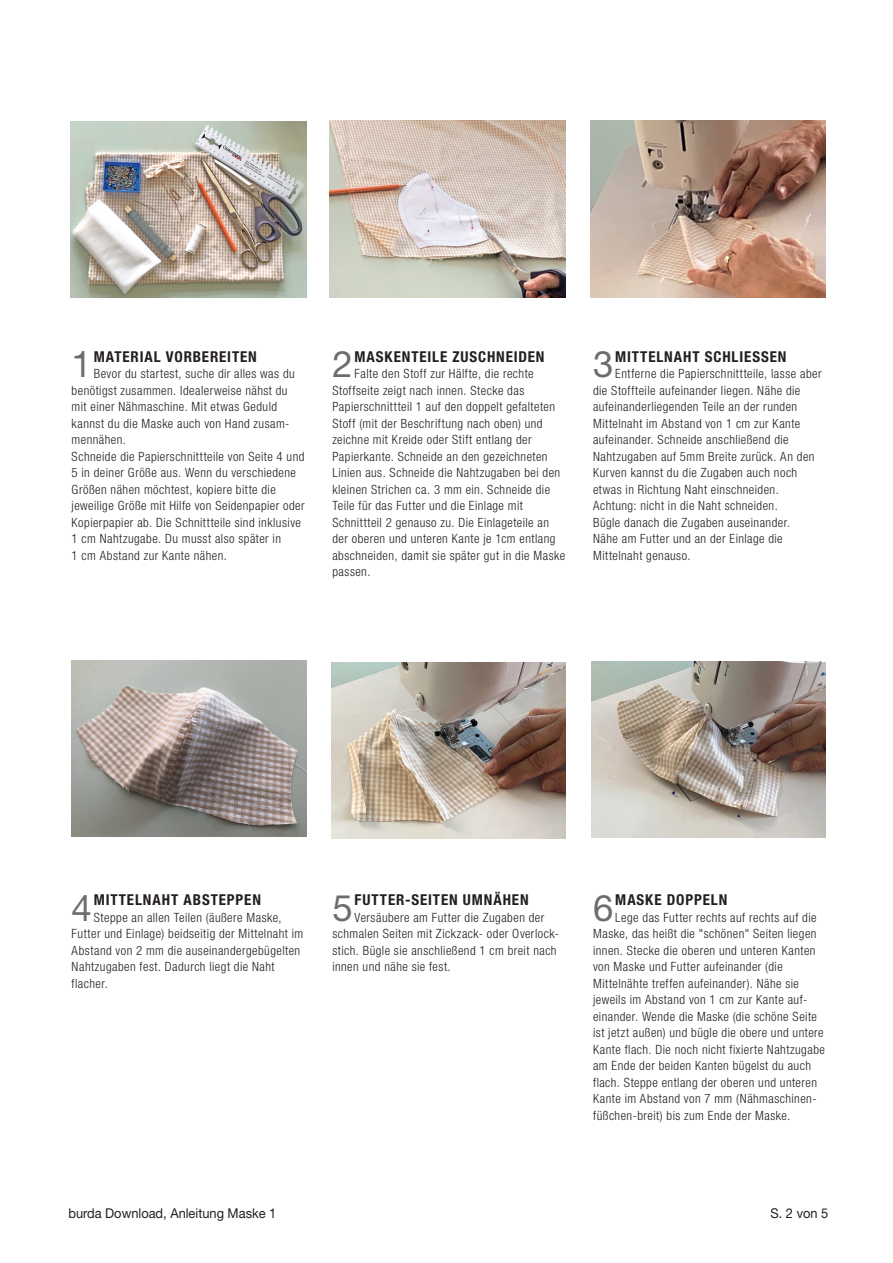
<style>
.page{position:relative;width:893px;height:1263px;background:#fff}
.page>*{position:absolute;margin:0;border:0;box-sizing:border-box;transform-origin:0 0}
.t1{font:36.6px "Helvetica Neue LT";color:#6c6d70}
.t2{font:700 condensed 15px "Helvetica Neue LT";letter-spacing:.06em;color:#231f20}
.t3{font:13.5px "Helvetica Neue LT";color:#231f20;scale:.95 1}
.t4{font:300 condensed 12.75px/16.5px "Helvetica Neue LT";letter-spacing:.035em;color:#231f20}
</style>
<div class="page">
<img style="left:72px;top:660px;width:235px;height:177px">
<img style="left:330px;top:121px;width:236px;height:177px">
<img style="left:591px;top:121px;width:234px;height:177px">
<img style="left:591px;top:662px;width:234px;height:175px">
<img style="left:332px;top:663px;width:234px;height:175px">
<img style="left:71px;top:121px;width:235px;height:177px">
<h1 class="t1" style="left:72px;top:342px;width:22px">1</h1>
<p class="t2" style="left:94px;top:347px;width:165px">MATERIAL VORBEREITEN</p>
<p class="t4" style="left:72px;top:365px;width:235px;text-indent:22px">Bevor du startest, suche dir alles was du benötigst zusammen. Idealerweise nähst du mit einer Nähmaschine. Mit etwas Geduld kannst du die Maske auch von Hand zusam&shy;mennähen.<br>Schneide die Papierschnittteile von Seite 4 und 5 in deiner Größe aus. Wenn du verschiedene Größen nähen möchtest, kopiere bitte die jeweilige Größe mit Hilfe von Seidenpapier oder Kopierpapier ab. Die Schnittteile sind inklusive 1 cm Nahtzugabe. Du musst also später in<br>1 cm Abstand zur Kante nähen.</p>
<h1 class="t1" style="left:332px;top:342px;width:22px">2</h1>
<p class="t2" style="left:354px;top:347px;width:191px">MASKENTEILE ZUSCHNEIDEN</p>
<p class="t4" style="left:332px;top:365px;width:234px;text-indent:22px">Falte den Stoff zur Hälfte, die rechte Stoffseite zeigt nach innen. Stecke das Papierschnittteil 1 auf den doppelt gefalteten Stoff (mit der Beschriftung nach oben) und zeichne mit Kreide oder Stift entlang der Papierkante. Schneide an den gezeichneten Linien aus. Schneide die Nahtzugaben bei den kleinen Strichen ca. 3 mm ein. Schneide die Teile für das Futter und die Einlage mit Schnittteil 2 genauso zu. Die Einlageteile an der oberen und unteren Kante je 1cm entlang abschneiden, damit sie später gut in die Maske passen.</p>
<h1 class="t1" style="left:593px;top:342px;width:22px">3</h1>
<p class="t2" style="left:615px;top:347px;width:173px">MITTELNAHT SCHLIESSEN</p>
<p class="t4" style="left:593px;top:365px;width:230px;text-indent:22px">Entferne die Papierschnittteile, lasse aber die Stoffteile aufeinander liegen. Nähe die aufeinanderliegenden Teile an der runden Mittelnaht im Abstand von 1 cm zur Kante aufeinander. Schneide anschließend die Nahtzugaben auf 5mm Breite zurück. An den Kurven kannst du die Zugaben auch noch etwas in Richtung Naht einschneiden.<br>Achtung: nicht in die Naht schneiden.<br>Bügle danach die Zugaben auseinander.<br>Nähe am Futter und an der Einlage die Mittelnaht genauso.</p>
<h1 class="t1" style="left:72px;top:886px;width:22px">4</h1>
<p class="t2" style="left:94px;top:891px;width:169px">MITTELNAHT ABSTEPPEN</p>
<p class="t4" style="left:72px;top:909px;width:233px;text-indent:22px">Steppe an allen Teilen (äußere Maske, Futter und Einlage) beidseitig der Mittelnaht im Abstand von 2 mm die auseinandergebügelten Nahtzugaben fest. Dadurch liegt die Naht flacher.</p>
<h1 class="t1" style="left:332px;top:886px;width:22px">5</h1>
<p class="t2" style="left:354px;top:891px;width:176px">FUTTER-SEITEN UMNÄHEN</p>
<p class="t4" style="left:332px;top:909px;width:228px;text-indent:22px">Versäubere am Futter die Zugaben der schmalen Seiten mit Zickzack- oder Overlock&shy;stich. Bügle sie anschließend 1 cm breit nach innen und nähe sie fest.</p>
<h1 class="t1" style="left:593px;top:886px;width:22px">6</h1>
<p class="t2" style="left:615px;top:891px;width:114px">MASKE DOPPELN</p>
<p class="t4" style="left:593px;top:909px;width:233px;text-indent:22px">Lege das Futter rechts auf rechts auf die Maske, das heißt die "schönen" Seiten liegen innen. Stecke die oberen und unteren Kanten von Maske und Futter aufeinander (die Mittelnähte treffen aufeinander). Nähe sie jeweils im Abstand von 1 cm zur Kante auf&shy;einander. Wende die Maske (die schöne Seite ist jetzt außen) und bügle die obere und untere Kante flach. Die noch nicht fixierte Nahtzugabe am Ende der beiden Kanten bügelst du auch flach. Steppe entlang der oberen und unteren Kante im Abstand von 7 mm (Nähmaschinen&shy;füßchen-breit) bis zum Ende der Maske.</p>
<p class="t3" style="left:68px;top:1205px;width:220px">burda Download, Anleitung Maske 1</p>
<p class="t3" style="left:770px;top:1205px;width:62px">S. 2 von 5</p>
</div>
